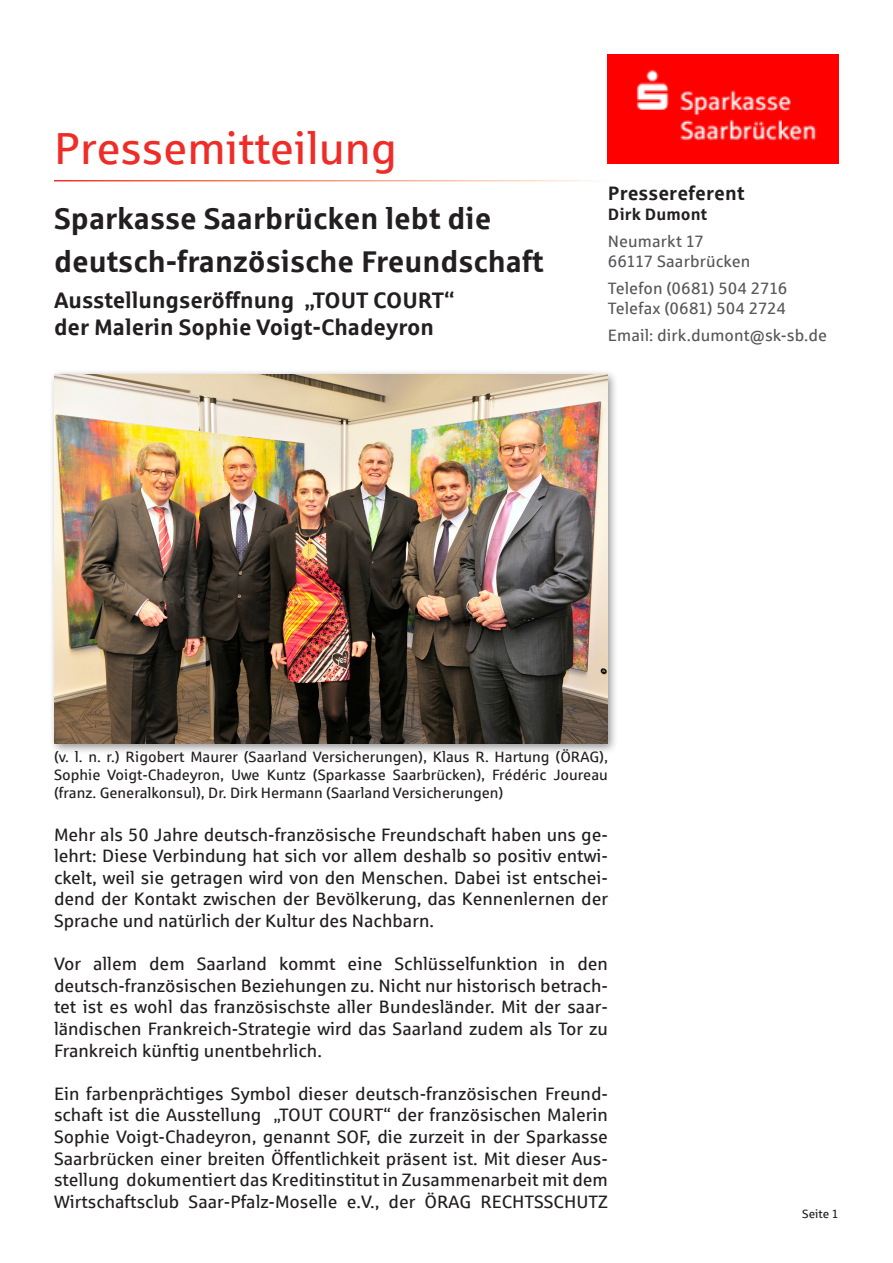
<style>
.page{position:relative;width:893px;height:1263px;background:#fff}
.page>*{position:absolute;margin:0;border:0;box-sizing:border-box;transform-origin:0 0}
.t1{font:45px "Sparkasse Rg";color:#ee2d29}
.t2{font:700 30px/43.2px "Sparkasse Rg";color:#231f20}
.t3{font:700 22.5px/27px "Sparkasse Rg";color:#231f20}
.t4{font:700 19.5px "Sparkasse Rg";letter-spacing:.005em;color:#231f20}
.t5{font:18px/21.6px "Sparkasse Rg";color:#231f20;text-align:justify}
.t6{font:16.5px/19.8px "Sparkasse Rg";letter-spacing:.005em;color:#57585a}
.t7{font:700 16.5px "Sparkasse Rg";letter-spacing:.005em;color:#231f20}
.t8{font:15px/18px "Sparkasse Rg";color:#231f20;text-align:justify}
.t9{font:12px "Sparkasse Rg";color:#231f20}
</style>
<div class="page">
<img style="left:608px;top:54px;width:231px;height:110px">
<div style="left:49px;top:369px;width:569px;height:385px;background:#231f20;opacity:.5"></div>
<img style="left:54px;top:375px;width:553px;height:368px">
<h1 class="t1" style="left:54px;top:120px;width:345px">Pressemitteilung</h1>
<h2 class="t2" style="left:54px;top:195px;width:491px">Sparkasse Saarbrücken lebt die deutsch-französische Freundschaft</h2>
<p class="t3" style="left:54px;top:286px;width:402px">Ausstellungseröffnung „TOUT COURT“ der Malerin Sophie Voigt-Chadeyron</p>
<p class="t4" style="left:608px;top:181px;width:138px">Pressereferent</p>
<p class="t7" style="left:608px;top:204px;width:101px">Dirk Dumont</p>
<p class="t6" style="left:608px;top:231px;width:144px">Neumarkt 17<br>66117 Saarbrücken</p>
<p class="t6" style="left:608px;top:278px;width:181px">Telefon (0681) 504 2716<br>Telefax (0681) 504 2724</p>
<p class="t6" style="left:608px;top:325px;width:221px">Email: dirk.dumont@sk-sb.de</p>
<p class="t8" style="left:54px;top:748px;width:555px">(v. l. n. r.) Rigobert Maurer (Saarland Versicherungen), Klaus R. Hartung (ÖRAG), Sophie Voigt-Chadeyron, Uwe Kuntz (Sparkasse Saarbrücken), Frédéric Joureau (franz. Generalkonsul), Dr. Dirk Hermann (Saarland Versicherungen)</p>
<p class="t5" style="left:54px;top:823px;width:556px">Mehr als 50 Jahre deutsch-französische Freundschaft haben uns ge&shy;lehrt: Diese Verbindung hat sich vor allem deshalb so positiv entwi&shy;ckelt, weil sie getragen wird von den Menschen. Dabei ist entschei&shy;dend der Kontakt zwischen der Bevölkerung, das Kennenlernen der Sprache und natürlich der Kultur des Nachbarn.</p>
<p class="t5" style="left:54px;top:952px;width:555px">Vor allem dem Saarland kommt eine Schlüsselfunktion in den deutsch-französischen Beziehungen zu. Nicht nur historisch betrach&shy;tet ist es wohl das französischste aller Bundesländer. Mit der saar&shy;ländischen Frankreich-Strategie wird das Saarland zudem als Tor zu Frankreich künftig unentbehrlich.</p>
<p class="t5" style="left:54px;top:1082px;width:555px">Ein farbenprächtiges Symbol dieser deutsch-französischen Freund&shy;schaft ist die Ausstellung „TOUT COURT“ der französischen Malerin Sophie Voigt-Chadeyron, genannt SOF, die zurzeit in der Sparkasse Saarbrücken einer breiten Öffentlichkeit präsent ist. Mit dieser Aus&shy;stellung dokumentiert das Kreditinstitut in Zusammenarbeit mit dem Wirtschaftsclub Saar-Pfalz-Moselle e.V., der ÖRAG RECHTSSCHUTZ</p>
<p class="t9" style="left:802px;top:1206px;width:38px">Seite 1</p>
</div>
